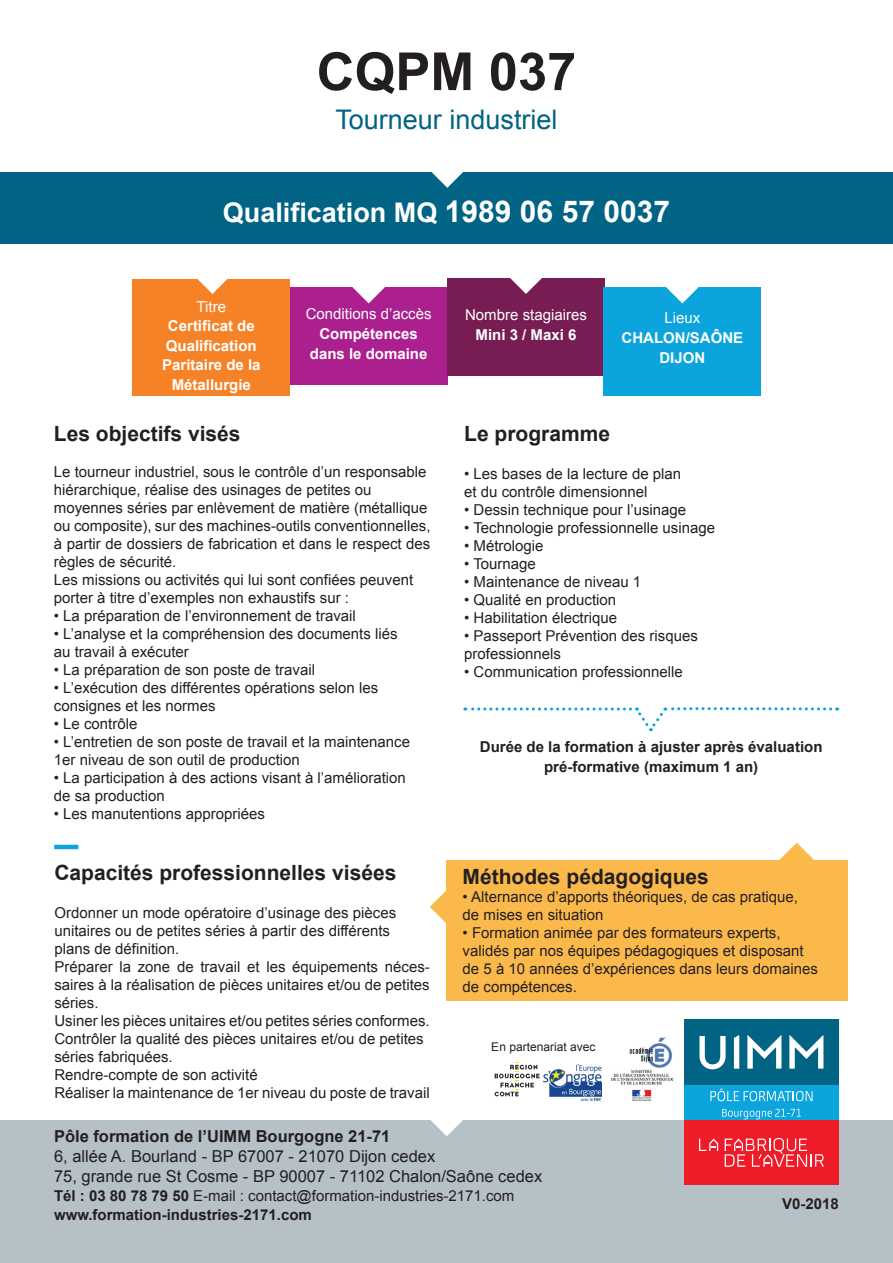
<style>
.page{position:relative;width:893px;height:1263px;background:#fff}
.page>*{position:absolute;margin:0;border:0;box-sizing:border-box;transform-origin:0 0}
.t1{font:700 52.5px "Arial";color:#231f20}
.t2{font:700 27px "Arial";color:#fff}
.t3{font:27px "Arial";color:#016484}
.t4{font:700 21px "Arial";color:#231f20}
.t5{font:16.5px/20.2px "Arial";color:#231f20}
.t6{font:700 16.5px "Arial";color:#231f20}
.t7{font:15px/18px "Arial";color:#231f20}
.t8{font:700 15px/19.5px "Arial";color:#231f20}
.t9{font:700 15px/19.5px "Arial";color:#fff;text-align:center}
.t10{font:15px "Arial";color:#fff}
.t11{font:12px "Arial";color:#231f20}
.s1{font-size:30px}
.s2{font-weight:400}
</style>
<div class="page">
<div style="left:0;top:155px;width:893px;height:89px;background:#016484"></div>
<div style="left:0;top:1120px;width:893px;height:143px;background:#b6c1c7"></div>
<svg style="left:431px;top:1120px;width:32px;height:16px"></svg>
<div style="left:684px;top:1019px;width:155px;height:66px;background:#016484"></div>
<svg style="left:699px;top:1036px;width:27px;height:33px"></svg>
<svg style="left:734px;top:1035px;width:5px;height:33px"></svg>
<svg style="left:747px;top:1035px;width:34px;height:33px"></svg>
<svg style="left:789px;top:1035px;width:34px;height:33px"></svg>
<div style="left:684px;top:1119px;width:155px;height:66px;background:#ee1c28"></div>
<svg style="left:699px;top:1138px;width:19px;height:13px"></svg>
<svg style="left:725px;top:1138px;width:99px;height:29px"></svg>
<div style="left:684px;top:1085px;width:155px;height:35px;background:#0ca4dc"></div>
<svg style="left:722px;top:1109px;width:79px;height:10px"></svg>
<svg style="left:710px;top:1088px;width:103px;height:13px"></svg>
<div style="left:0;top:0;width:893px;height:171px;background:#fff"></div>
<svg style="left:431px;top:171px;width:33px;height:17px"></svg>
<hr style="left:54px;top:845px;width:24px;height:4px;background:#0ca4dc">
<div style="left:446px;top:860px;width:402px;height:141px;background:#fcb94b"></div>
<svg style="left:430px;top:891px;width:16px;height:32px"></svg>
<svg style="left:465px;top:707px;width:373px;height:24px"></svg>
<div style="left:290px;top:288px;width:157px;height:97px;background:#ab208e"></div>
<svg style="left:352px;top:287px;width:33px;height:16px"></svg>
<div style="left:133px;top:279px;width:157px;height:117px;background:#f58227"></div>
<svg style="left:197px;top:279px;width:31px;height:15px"></svg>
<div style="left:447px;top:278px;width:158px;height:98px;background:#771d53"></div>
<svg style="left:510px;top:278px;width:32px;height:16px"></svg>
<div style="left:604px;top:288px;width:157px;height:108px;background:#0ca4dc"></div>
<svg style="left:666px;top:287px;width:32px;height:16px"></svg>
<img style="left:612px;top:1037px;width:61px;height:64px">
<svg style="left:495px;top:1062px;width:45px;height:34px"></svg>
<img style="left:543px;top:1064px;width:58px;height:37px">
<svg style="left:779px;top:843px;width:35px;height:17px"></svg>
<h1 class="t1" style="left:317px;top:37px;width:261px">CQPM 037</h1>
<h2 class="t3" style="left:335px;top:102px;width:224px">Tourneur industriel</h2>
<h2 class="t2" style="left:223px;top:195px;width:449px">Qualification MQ <span class="s1">1989 06 57 0037</span></h2>
<p class="t10" style="left:197px;top:297px;width:31px">Titre</p>
<p class="t9" style="left:162px;top:317px;width:100px">Certificat de<br>Qualification<br>Paritaire de la<br>Métallurgie</p>
<p class="t10" style="left:306px;top:304px;width:127px">Conditions d’accès</p>
<p class="t9" style="left:310px;top:324px;width:119px">Compétences dans le domaine</p>
<h3 class="t4" style="left:54px;top:420px;width:188px">Les objectifs visés</h3>
<p class="t7" style="left:54px;top:463px;width:378px">Le tourneur industriel, sous le contrôle d’un responsable hiérarchique, réalise des usinages de petites ou moyennes séries par enlèvement de matière (métallique ou composite), sur des machines-outils conventionnelles, à partir de dossiers de fabrication et dans le respect des règles de sécurité.<br>Les missions ou activités qui lui sont confiées peuvent porter à titre d’exemples non exhaustifs sur :</p>
<p class="t7" style="left:54px;top:607px;width:304px">• La préparation de l’environnement de travail</p>
<p class="t7" style="left:54px;top:625px;width:345px">• L’analyse et la compréhension des documents liés au travail à exécuter</p>
<p class="t7" style="left:54px;top:661px;width:263px">• La préparation de son poste de travail</p>
<p class="t7" style="left:54px;top:679px;width:326px">• L’exécution des différentes opérations selon les consignes et les normes</p>
<p class="t7" style="left:54px;top:715px;width:85px">• Le contrôle</p>
<p class="t7" style="left:54px;top:733px;width:358px">• L’entretien de son poste de travail et la maintenance<br>1er niveau de son outil de production</p>
<p class="t7" style="left:54px;top:769px;width:354px">• La participation à des actions visant à l’amélioration de sa production</p>
<p class="t7" style="left:54px;top:805px;width:213px">• Les manutentions appropriées</p>
<h3 class="t4" style="left:54px;top:858px;width:343px">Capacités professionnelles visées</h3>
<p class="t7" style="left:54px;top:903px;width:377px">Ordonner un mode opératoire d’usinage des pièces unitaires ou de petites séries à partir des différents<br>plans de définition.<br>Préparer la zone de travail et les équipements néces&shy;saires à la réalisation de pièces unitaires et/ou de petites séries.<br>Usiner les pièces unitaires et/ou petites séries conformes.<br>Contrôler la qualité des pièces unitaires et/ou de petites séries fabriquées.<br>Rendre-compte de son activité<br>Réaliser la maintenance de 1er niveau du poste de travail</p>
<p class="t10" style="left:465px;top:305px;width:123px">Nombre stagiaires</p>
<p class="t9" style="left:476px;top:325px;width:102px">Mini 3 / Maxi 6</p>
<p class="t10" style="left:664px;top:308px;width:37px">Lieux</p>
<p class="t9" style="left:621px;top:328px;width:123px">CHALON/SAÔNE<br>DIJON</p>
<h3 class="t4" style="left:464px;top:420px;width:147px">Le programme</h3>
<p class="t7" style="left:464px;top:465px;width:219px">• Les bases de la lecture de plan et du contrôle dimensionnel</p>
<p class="t7" style="left:464px;top:501px;width:224px">• Dessin technique pour l’usinage</p>
<p class="t7" style="left:464px;top:519px;width:252px">• Technologie professionnelle usinage</p>
<p class="t7" style="left:464px;top:537px;width:81px">• Métrologie</p>
<p class="t7" style="left:464px;top:555px;width:73px">• Tournage</p>
<p class="t7" style="left:464px;top:573px;width:179px">• Maintenance de niveau 1</p>
<p class="t7" style="left:464px;top:591px;width:153px">• Qualité en production</p>
<p class="t7" style="left:464px;top:609px;width:154px">• Habilitation électrique</p>
<p class="t7" style="left:464px;top:627px;width:235px">• Passeport Prévention des risques professionnels</p>
<p class="t7" style="left:464px;top:663px;width:220px">• Communication professionnelle</p>
<p class="t8" style="left:480px;top:737px;width:344px;text-align:center">Durée de la formation à ajuster après évaluation pré-formative (maximum 1 an)</p>
<h3 class="t4" style="left:463px;top:863px;width:248px">Méthodes pédagogiques</h3>
<p class="t7" style="left:463px;top:888px;width:337px">• Alternance d’apports théoriques, de cas pratique, de mises en situation</p>
<p class="t7" style="left:463px;top:924px;width:357px">• Formation animée par des formateurs experts, validés par nos équipes pédagogiques et disposant de 5 à 10 années d’expériences dans leurs domaines de compétences.</p>
<p class="t11" style="left:491px;top:1039px;width:106px">En partenariat avec</p>
<p class="t6" style="left:54px;top:1125px;width:338px">Pôle formation de l’UIMM Bourgogne 21-71</p>
<p class="t5" style="left:54px;top:1146px;width:490px">6, allée A. Bourland - BP 67007 - 21070 Dijon cedex<br>75, grande rue St Cosme - BP 90007 - 71102 Chalon/Saône cedex</p>
<p class="t8" style="left:54px;top:1186px;width:462px">Tél : 03 80 78 79 50 <span class="s2">E-mail : contact@formation-industries-2171.com </span>www.formation-industries-2171.com</p>
<p class="t8" style="left:782px;top:1195px;width:58px">V0-2018</p>
</div>
